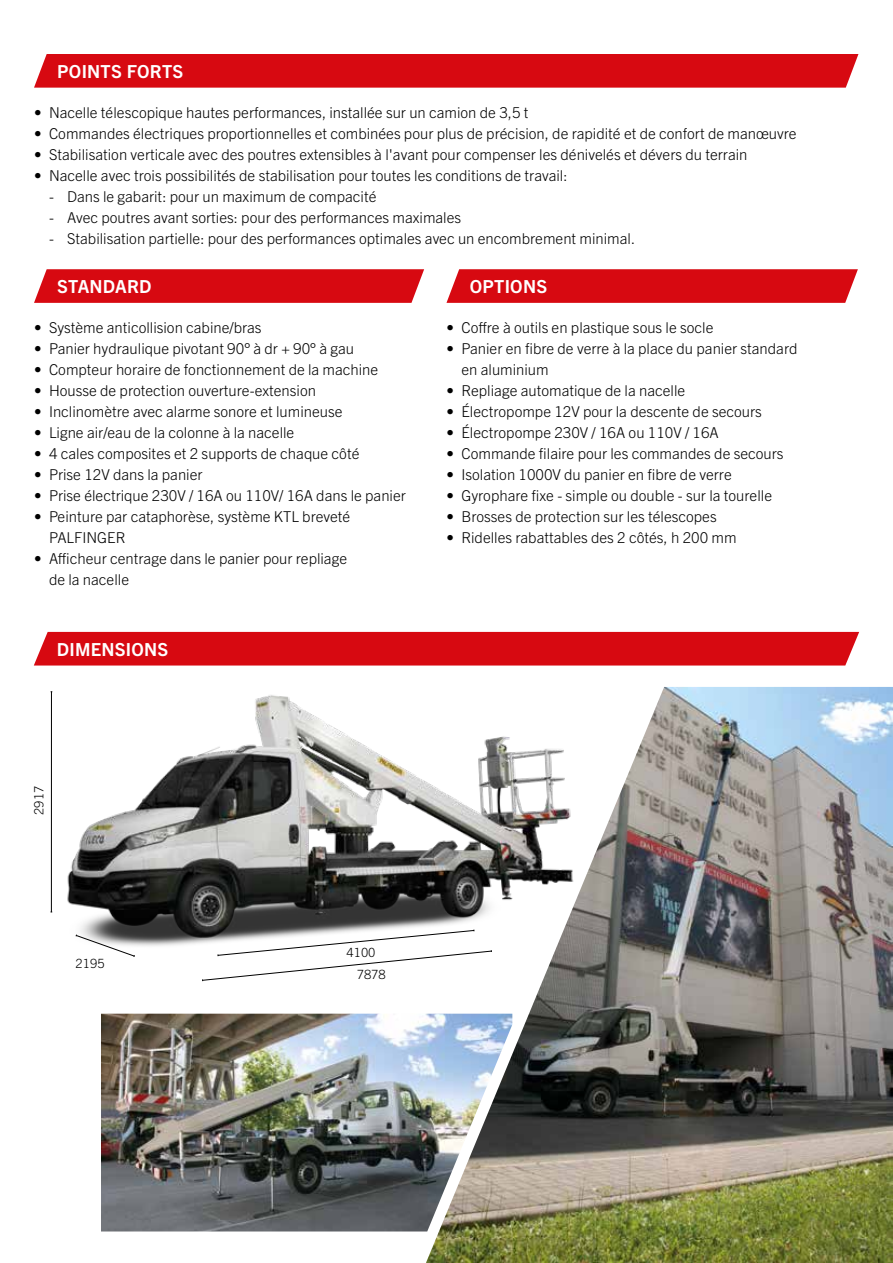
<style>
.page{position:relative;width:893px;height:1263px;background:#fff}
.page>*{position:absolute;margin:0;border:0;box-sizing:border-box;transform-origin:0 0}
.t1{font:700 18px "Trade Gothic Next LT Pro";letter-spacing:.015em;color:#fff}
.t2{font:300 15px/21px "Trade Gothic Next LT Pro";color:#000}
.t3{font:300 12.75px "Trade Gothic Next LT Pro";letter-spacing:.005em;color:#000}
</style>
<div class="page">
<img style="left:50px;top:691px;width:376px;height:255px">
<div style="left:34px;top:54px;width:824px;height:34px;background:#d70911"></div>
<svg style="left:34px;top:269px;width:390px;height:34px;background:#d8131b"></svg>
<svg style="left:446px;top:269px;width:412px;height:34px;background:#d8131b"></svg>
<div style="left:34px;top:632px;width:825px;height:33px;background:#d70911"></div>
<hr style="left:51px;top:692px;width:1px;height:220px;background:#000">
<svg style="left:76px;top:934px;width:59px;height:23px"></svg>
<img style="left:101px;top:1014px;width:325px;height:217px">
<img style="left:426px;top:687px;width:467px;height:576px">
<svg style="left:202px;top:930px;width:290px;height:51px"></svg>
<p class="t1" style="left:57px;top:59px;width:128px">POINTS FORTS</p>
<p class="t2" style="left:34px;top:101px;width:496px">• Nacelle télescopique hautes performances, installée sur un camion de 3,5 t</p>
<p class="t2" style="left:34px;top:122px;width:764px">• Commandes électriques proportionnelles et combinées pour plus de précision, de rapidité et de confort de manœuvre</p>
<p class="t2" style="left:34px;top:143px;width:715px">• Stabilisation verticale avec des poutres extensibles à l'avant pour compenser les dénivelés et dévers du terrain</p>
<p class="t2" style="left:34px;top:164px;width:535px">• Nacelle avec trois possibilités de stabilisation pour toutes les conditions de travail:</p>
<p class="t2" style="left:49px;top:185px;width:329px">- Dans le gabarit: pour un maximum de compacité</p>
<p class="t2" style="left:49px;top:206px;width:414px">- Avec poutres avant sorties: pour des performances maximales</p>
<p class="t2" style="left:49px;top:227px;width:588px">- Stabilisation partielle: pour des performances optimales avec un encombrement minimal.</p>
<p class="t1" style="left:57px;top:274px;width:96px">STANDARD</p>
<p class="t1" style="left:470px;top:274px;width:79px">OPTIONS</p>
<p class="t2" style="left:34px;top:316px;width:229px">• Système anticollision cabine/bras</p>
<p class="t2" style="left:34px;top:337px;width:322px">• Panier hydraulique pivotant 90° à dr + 90° à gau</p>
<p class="t2" style="left:34px;top:358px;width:346px">• Compteur horaire de fonctionnement de la machine</p>
<p class="t2" style="left:34px;top:379px;width:283px">• Housse de protection ouverture-extension</p>
<p class="t2" style="left:34px;top:400px;width:310px">• Inclinomètre avec alarme sonore et lumineuse</p>
<p class="t2" style="left:34px;top:421px;width:262px">• Ligne air/eau de la colonne à la nacelle</p>
<p class="t2" style="left:34px;top:442px;width:327px">• 4 cales composites et 2 supports de chaque côté</p>
<p class="t2" style="left:34px;top:463px;width:170px">• Prise 12V dans la panier</p>
<p class="t2" style="left:34px;top:484px;width:373px">• Prise électrique 230V / 16A ou 110V/ 16A dans le panier</p>
<p class="t2" style="left:49px;top:505px;width:303px;text-indent:-15px">• Peinture par cataphorèse, système KTL breveté<br>PALFINGER</p>
<p class="t2" style="left:49px;top:547px;width:300px;text-indent:-15px">• Afficheur centrage dans le panier pour repliage de la nacelle</p>
<p class="t2" style="left:446px;top:316px;width:268px">• Coffre à outils en plastique sous le socle</p>
<p class="t2" style="left:461px;top:337px;width:337px;text-indent:-15px">• Panier en fibre de verre à la place du panier standard en aluminium</p>
<p class="t2" style="left:446px;top:379px;width:240px">• Repliage automatique de la nacelle</p>
<p class="t2" style="left:446px;top:400px;width:317px">• Électropompe 12V pour la descente de secours</p>
<p class="t2" style="left:446px;top:421px;width:274px">• Électropompe 230V / 16A ou 110V / 16A</p>
<p class="t2" style="left:446px;top:442px;width:339px">• Commande filaire pour les commandes de secours</p>
<p class="t2" style="left:446px;top:463px;width:287px">• Isolation 1000V du panier en fibre de verre</p>
<p class="t2" style="left:446px;top:484px;width:327px">• Gyrophare fixe - simple ou double - sur la tourelle</p>
<p class="t2" style="left:446px;top:505px;width:272px">• Brosses de protection sur les télescopes</p>
<p class="t2" style="left:446px;top:526px;width:292px">• Ridelles rabattables des 2 côtés, h 200 mm</p>
<p class="t1" style="left:57px;top:637px;width:113px">DIMENSIONS</p>
<p class="t3" style="left:30px;top:815px;width:31px;rotate:-90deg">2917</p>
<p class="t3" style="left:76px;top:954px;width:31px">2195</p>
<p class="t3" style="left:346px;top:943px;width:31px">4100</p>
<p class="t3" style="left:357px;top:966px;width:31px">7878</p>
</div>
